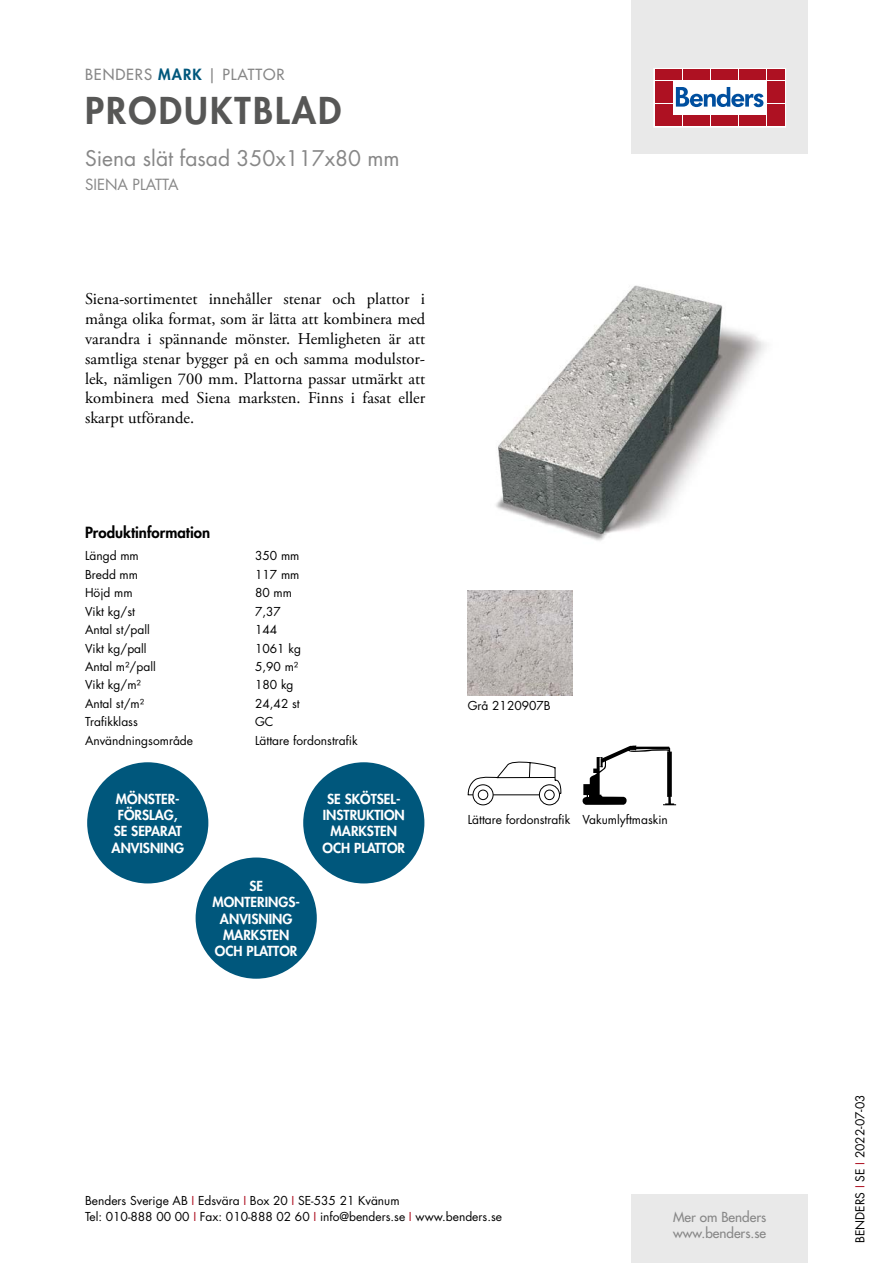
<style>
.page{position:relative;width:893px;height:1263px;background:#fff}
.page>*{position:absolute;margin:0;border:0;box-sizing:border-box;transform-origin:0 0}
.t1{font:800 36px "Futura Std";letter-spacing:.06em;color:#575756}
.t2{font:21px "Futura Std";color:#878787}
.t3{font:16.5px/19.8px "Adobe Garamond Pro";color:#000;text-align:justify}
.t4{font:500 15px "Futura Std";letter-spacing:.06em;color:#878787}
.t5{font:800 15px "Futura Std";color:#000}
.t6{font:15px "Futura Std";color:#878787}
.t7{font:800 13.5px/16.2px "Futura Std";color:#fff;text-align:center}
.t8{font:500 13.5px/16.2px "Futura Std";color:#878787}
.t9{font:12px/16.5px "Futura Std";color:#000}
.s1{font-weight:800;color:#00577c}
.s2{color:#ae1122}
</style>
<div class="page">
<div style="left:631px;top:0;width:177px;height:153px;background:#e9e9e9"></div>
<div style="left:631px;top:1195px;width:177px;height:68px;background:#e9e9e9"></div>
<svg style="left:656px;top:70px;width:128px;height:55px;background:#ebc5ca"></svg>
<div style="left:654px;top:68px;width:132px;height:59px;border:1px solid #fff"></div>
<div style="left:655px;top:70px;width:8px;height:10px;background:#ae1122"></div>
<div style="left:664px;top:70px;width:8px;height:10px;background:#ae1122"></div>
<div style="left:655px;top:81px;width:8px;height:10px;background:#ae1122"></div>
<div style="left:664px;top:81px;width:8px;height:10px;background:#ae1122"></div>
<div style="left:655px;top:93px;width:8px;height:10px;background:#ae1122"></div>
<div style="left:664px;top:93px;width:8px;height:10px;background:#ae1122"></div>
<div style="left:655px;top:104px;width:8px;height:11px;background:#ae1122"></div>
<div style="left:664px;top:104px;width:8px;height:11px;background:#ae1122"></div>
<div style="left:655px;top:116px;width:8px;height:10px;background:#ae1122"></div>
<div style="left:664px;top:116px;width:8px;height:10px;background:#ae1122"></div>
<div style="left:674px;top:70px;width:8px;height:10px;background:#ae1122"></div>
<div style="left:683px;top:70px;width:8px;height:10px;background:#ae1122"></div>
<div style="left:692px;top:70px;width:8px;height:10px;background:#ae1122"></div>
<div style="left:702px;top:70px;width:8px;height:10px;background:#ae1122"></div>
<div style="left:711px;top:70px;width:8px;height:10px;background:#ae1122"></div>
<div style="left:720px;top:70px;width:8px;height:10px;background:#ae1122"></div>
<div style="left:730px;top:70px;width:8px;height:10px;background:#ae1122"></div>
<div style="left:739px;top:70px;width:8px;height:10px;background:#ae1122"></div>
<div style="left:748px;top:70px;width:8px;height:10px;background:#ae1122"></div>
<div style="left:758px;top:70px;width:8px;height:10px;background:#ae1122"></div>
<div style="left:674px;top:116px;width:8px;height:10px;background:#ae1122"></div>
<div style="left:683px;top:116px;width:8px;height:10px;background:#ae1122"></div>
<div style="left:692px;top:116px;width:8px;height:10px;background:#ae1122"></div>
<div style="left:702px;top:116px;width:8px;height:10px;background:#ae1122"></div>
<div style="left:711px;top:116px;width:8px;height:10px;background:#ae1122"></div>
<div style="left:720px;top:116px;width:8px;height:10px;background:#ae1122"></div>
<div style="left:730px;top:116px;width:8px;height:10px;background:#ae1122"></div>
<div style="left:739px;top:116px;width:8px;height:10px;background:#ae1122"></div>
<div style="left:748px;top:116px;width:8px;height:10px;background:#ae1122"></div>
<div style="left:758px;top:116px;width:8px;height:10px;background:#ae1122"></div>
<div style="left:767px;top:70px;width:8px;height:10px;background:#ae1122"></div>
<div style="left:776px;top:70px;width:8px;height:10px;background:#ae1122"></div>
<div style="left:767px;top:81px;width:8px;height:10px;background:#ae1122"></div>
<div style="left:776px;top:81px;width:8px;height:10px;background:#ae1122"></div>
<div style="left:767px;top:93px;width:8px;height:10px;background:#ae1122"></div>
<div style="left:776px;top:93px;width:8px;height:10px;background:#ae1122"></div>
<div style="left:767px;top:104px;width:8px;height:11px;background:#ae1122"></div>
<div style="left:776px;top:104px;width:8px;height:11px;background:#ae1122"></div>
<div style="left:767px;top:116px;width:8px;height:10px;background:#ae1122"></div>
<div style="left:776px;top:116px;width:8px;height:10px;background:#ae1122"></div>
<svg style="left:676px;top:87px;width:87px;height:20px;background:#89add2"></svg>
<div style="left:303px;top:762px;width:121px;height:121px;background:#00577c;border-radius:50%"></div>
<div style="left:87px;top:762px;width:121px;height:121px;background:#00577c;border-radius:50%"></div>
<div style="left:196px;top:857px;width:121px;height:122px;background:#00577c;border-radius:50%"></div>
<img style="left:496px;top:285px;width:271px;height:256px">
<img style="left:468px;top:590px;width:105px;height:105px">
<svg style="left:473px;top:785px;width:20px;height:20px"></svg>
<div style="left:473px;top:784px;width:20px;height:21px;border:1px solid #000;border-radius:50%"></div>
<svg style="left:539px;top:785px;width:20px;height:20px"></svg>
<div style="left:539px;top:784px;width:21px;height:21px;border:1px solid #000;border-radius:50%"></div>
<svg style="left:468px;top:762px;width:93px;height:38px"></svg>
<svg style="left:583px;top:745px;width:93px;height:60px"></svg>
<p class="t4" style="left:85px;top:65px;width:201px">BENDERS <span class="s1">MARK</span> | PLATTOR</p>
<h1 class="t1" style="left:85px;top:87px;width:258px">PRODUKTBLAD</h1>
<h2 class="t2" style="left:85px;top:144px;width:316px">Siena slät fasad 350x117x80 mm</h2>
<p class="t6" style="left:85px;top:175px;width:95px">SIENA PLATTA</p>
<p class="t3" style="left:85px;top:290px;width:342px">Siena-sortimentet innehåller stenar och plattor i många olika format, som är lätta att kombinera med varandra i spännande mönster. Hemligheten är att samtliga stenar bygger på en och samma modulstor&shy;lek, nämligen 700 mm. Plattorna passar utmärkt att kombinera med Siena marksten. Finns i fasat eller skarpt utförande.</p>
<p class="t5" style="left:85px;top:522px;width:127px">Produktinformation</p>
<p class="t9" style="left:85px;top:548px;width:55px">Längd mm</p>
<p class="t9" style="left:255px;top:548px;width:46px">350 mm</p>
<p class="t9" style="left:85px;top:566px;width:55px">Bredd mm</p>
<p class="t9" style="left:255px;top:566px;width:46px">117 mm</p>
<p class="t9" style="left:85px;top:585px;width:49px">Höjd mm</p>
<p class="t9" style="left:255px;top:585px;width:38px">80 mm</p>
<p class="t9" style="left:85px;top:603px;width:51px">Vikt kg/st</p>
<p class="t9" style="left:255px;top:603px;width:27px">7,37</p>
<p class="t9" style="left:85px;top:621px;width:66px">Antal st/pall</p>
<p class="t9" style="left:255px;top:621px;width:24px">144</p>
<p class="t9" style="left:85px;top:640px;width:63px">Vikt kg/pall</p>
<p class="t9" style="left:255px;top:640px;width:47px">1061 kg</p>
<p class="t9" style="left:85px;top:658px;width:72px">Antal m²/pall</p>
<p class="t9" style="left:255px;top:658px;width:45px">5,90 m²</p>
<p class="t9" style="left:85px;top:677px;width:57px">Vikt kg/m²</p>
<p class="t9" style="left:255px;top:677px;width:40px">180 kg</p>
<p class="t9" style="left:85px;top:695px;width:61px">Antal st/m²</p>
<p class="t9" style="left:255px;top:695px;width:46px">24,42 st</p>
<p class="t9" style="left:85px;top:714px;width:54px">Trafikklass</p>
<p class="t9" style="left:255px;top:714px;width:20px">GC</p>
<p class="t9" style="left:85px;top:732px;width:110px">Användningsområde</p>
<p class="t9" style="left:255px;top:732px;width:104px">Lättare fordonstrafik</p>
<p class="t7" style="left:112px;top:791px;width:74px">MÖNSTER-<br>FÖRSLAG,<br>SE SEPARAT<br>ANVISNING</p>
<p class="t7" style="left:212px;top:878px;width:89px">SE<br>MONTERINGS-<br>ANVISNING<br>MARKSTEN<br>OCH PLATTOR</p>
<p class="t7" style="left:323px;top:791px;width:84px">SE SKÖTSEL-<br>INSTRUKTION<br>MARKSTEN<br>OCH PLATTOR</p>
<p class="t9" style="left:468px;top:697px;width:85px">Grå 2120907B</p>
<p class="t9" style="left:468px;top:811px;width:202px">Lättare fordonstrafik Vakumlyftmaskin</p>
<p class="t9" style="left:85px;top:1192px;width:418px">Benders Sverige AB <span class="s2">I</span> Edsvära <span class="s2">I</span> Box 20 <span class="s2">I</span> SE-535 21 Kvänum<br>Tel: 010-888 00 00 <span class="s2">I</span> Fax: 010-888 02 60 <span class="s2">I</span> info@benders.se <span class="s2">I</span> www.benders.se</p>
<p class="t8" style="left:673px;top:1209px;width:95px">Mer om Benders www.benders.se</p>
<p class="t9" style="left:852px;top:1243px;width:150px;rotate:-90deg">BENDERS <span class="s2">I</span> SE <span class="s2">I</span> 2022-07-03</p>
</div>
